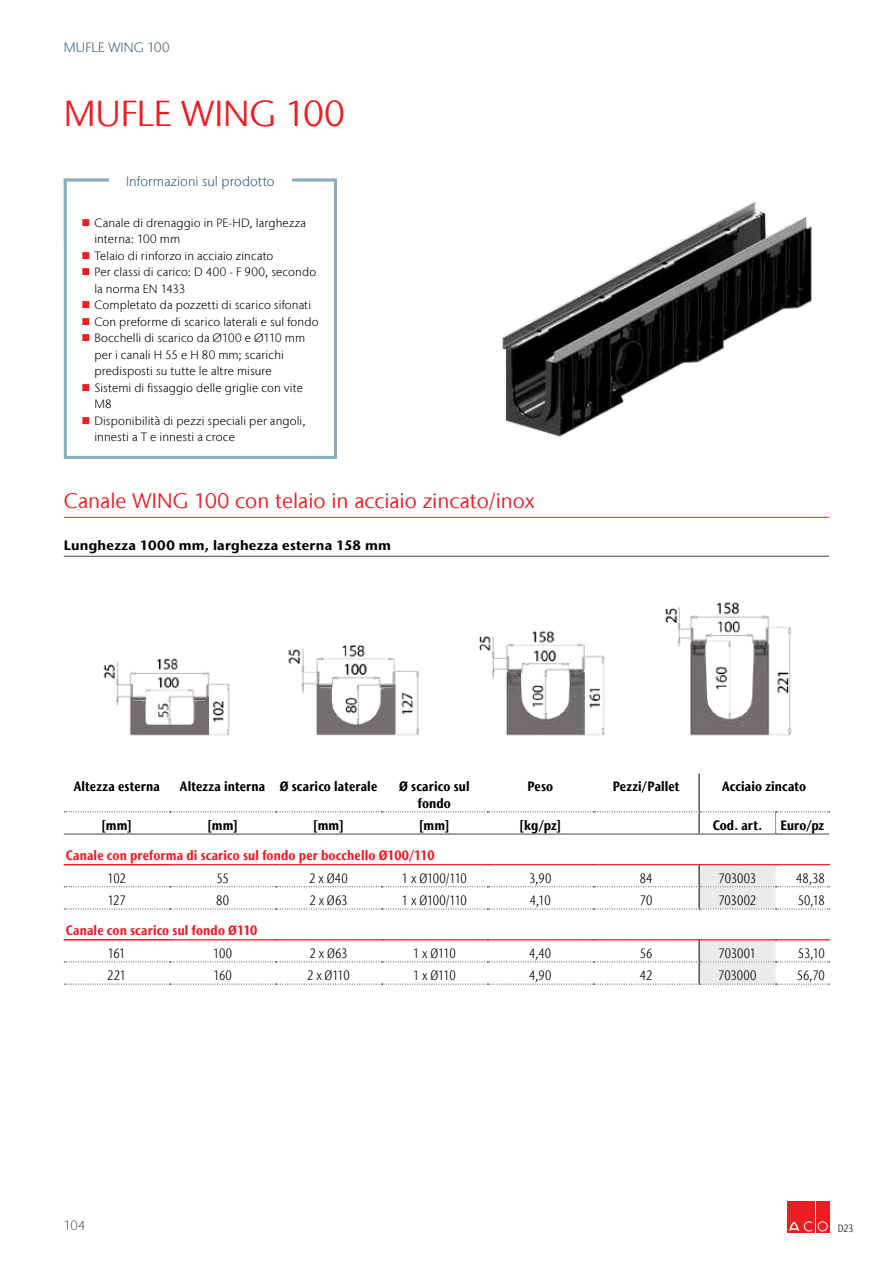
<style>
.page{position:relative;width:893px;height:1263px;background:#fff}
.page>*{position:absolute;margin:0;border:0;box-sizing:border-box;transform-origin:0 0}
.t1{font:36px "Stone Sans IIITC Com";color:#ed1d24}
.t2{font:21px "Stone Sans IIITC Com";color:#ed1d24}
.t3{font:300 condensed 13.5px "Stone Sans IIITC Com";letter-spacing:-.015em;color:#000}
.t4{font:700 condensed 13.5px/16.2px "Stone Sans IIITC Com";letter-spacing:.01em;color:#000;text-align:center}
.t5{font:700 condensed 13.5px "Stone Sans IIITC Com";letter-spacing:.01em;color:#ed1d24}
.t6{font:700 13.5px "Stone Sans IIITC Com";letter-spacing:.015em;color:#000}
.t7{font:300 13.5px "Stone Sans IIITC Com";letter-spacing:.005em;color:#345975}
.t8{font:300 13.5px "Stone Sans IIITC Com";color:#58595b}
.t9{font:300 12px/16.5px "Stone Sans IIITC Com";letter-spacing:.01em;color:#000}
.t10{font:300 condensed 10.5px "Stone Sans IIITC Com";color:#000}
</style>
<div class="page">
<div style="left:788px;top:1201px;width:13px;height:32px;background:#ed1d24"></div>
<div style="left:802px;top:1201px;width:13px;height:32px;background:#ed1d24"></div>
<svg style="left:789px;top:1221px;width:24px;height:11px"></svg>
<div style="left:816px;top:1201px;width:13px;height:32px;background:#ed1d24"></div>
<div style="left:817px;top:1221px;width:11px;height:11px;border:1px solid #ed1d24;border-radius:50%"></div>
<div style="left:819px;top:1223px;width:7px;height:7px;border:1px solid #ed1d24;border-radius:50%"></div>
<hr style="left:64px;top:517px;width:765px;height:1px;background:#ed1d24">
<hr style="left:64px;top:556px;width:765px;height:1px;background:#58595b">
<img style="left:103px;top:658px;width:127px;height:78px">
<img style="left:288px;top:644px;width:132px;height:92px">
<img style="left:479px;top:630px;width:126px;height:106px">
<img style="left:665px;top:602px;width:127px;height:134px">
<hr style="left:699px;top:773px;width:1px;height:38px;background:#000">
<svg style="left:64px;top:864px;width:766px;height:121px"></svg>
<svg style="left:64px;top:811px;width:766px;height:23px"></svg>
<hr style="left:64px;top:833px;width:106px;height:2px;background:#58595b">
<hr style="left:170px;top:833px;width:106px;height:2px;background:#58595b">
<hr style="left:276px;top:833px;width:105px;height:2px;background:#58595b">
<hr style="left:381px;top:833px;width:106px;height:2px;background:#58595b">
<hr style="left:487px;top:833px;width:106px;height:2px;background:#58595b">
<hr style="left:593px;top:833px;width:106px;height:2px;background:#58595b">
<hr style="left:699px;top:833px;width:77px;height:2px;background:#58595b">
<hr style="left:776px;top:833px;width:53px;height:2px;background:#58595b">
<hr style="left:64px;top:864px;width:765px;height:1px;background:#ed1d24">
<hr style="left:64px;top:939px;width:765px;height:1px;background:#ed1d24">
<img style="left:502px;top:201px;width:310px;height:236px">
<div style="left:64px;top:179px;width:273px;height:280px;border:3px solid #8aacbd"></div>
<div style="left:109px;top:172px;width:183px;height:22px;background:#fff"></div>
<p class="t7" style="left:64px;top:39px;width:107px">MUFLE WING 100</p>
<h1 class="t1" style="left:64px;top:91px;width:282px">MUFLE WING 100</h1>
<p class="t7" style="left:126px;top:173px;width:150px">Informazioni sul prodotto</p>
<p class="t9" style="left:94px;top:214px;width:226px">Canale di drenaggio in PE-HD, larghezza interna: 100 mm<br>Telaio di rinforzo in acciaio zincato<br>Per classi di carico: D 400 - F 900, secondo la norma EN 1433<br>Completato da pozzetti di scarico sifonati<br>Con preforme di scarico laterali e sul fondo<br>Bocchelli di scarico da Ø100 e Ø110 mm per i canali H 55 e H 80 mm; scarichi predisposti su tutte le altre misure<br>Sistemi di fissaggio delle griglie con vite<br>M8<br>Disponibilità di pezzi speciali per angoli, innesti a T e innesti a croce</p>
<h2 class="t2" style="left:64px;top:488px;width:472px">Canale WING 100 con telaio in acciaio zincato/inox</h2>
<p class="t6" style="left:64px;top:537px;width:329px">Lunghezza 1000 mm, larghezza esterna 158 mm</p>
<p class="t4" style="left:74px;top:778px;width:87px">Altezza esterna</p>
<p class="t4" style="left:180px;top:778px;width:199px">Altezza interna Ø scarico laterale</p>
<p class="t4" style="left:399px;top:778px;width:72px">Ø scarico sul fondo</p>
<p class="t4" style="left:527px;top:778px;width:27px">Peso</p>
<p class="t4" style="left:613px;top:778px;width:68px">Pezzi/Pallet</p>
<p class="t4" style="left:722px;top:778px;width:86px">Acciaio zincato</p>
<p class="t4" style="left:101px;top:817px;width:33px">[mm]</p>
<p class="t4" style="left:207px;top:817px;width:33px">[mm]</p>
<p class="t4" style="left:313px;top:817px;width:33px">[mm]</p>
<p class="t4" style="left:419px;top:817px;width:33px">[mm]</p>
<p class="t4" style="left:519px;top:817px;width:44px">[kg/pz]</p>
<p class="t4" style="left:713px;top:817px;width:51px">Cod. art.</p>
<p class="t4" style="left:780px;top:817px;width:45px">Euro/pz</p>
<p class="t5" style="left:66px;top:847px;width:370px">Canale con preforma di scarico sul fondo per bocchello Ø100/110</p>
<p class="t3" style="left:108px;top:870px;width:20px">102</p>
<p class="t3" style="left:216px;top:870px;width:14px">55</p>
<p class="t3" style="left:309px;top:870px;width:40px">2 x Ø40</p>
<p class="t3" style="left:402px;top:870px;width:67px">1 x Ø100/110</p>
<p class="t3" style="left:529px;top:870px;width:24px">3,90</p>
<p class="t3" style="left:640px;top:870px;width:14px">84</p>
<p class="t3" style="left:718px;top:870px;width:39px">703003</p>
<p class="t3" style="left:796px;top:870px;width:30px">48,38</p>
<p class="t3" style="left:108px;top:892px;width:20px">127</p>
<p class="t3" style="left:216px;top:892px;width:14px">80</p>
<p class="t3" style="left:309px;top:892px;width:39px">2 x Ø63</p>
<p class="t3" style="left:402px;top:892px;width:67px">1 x Ø100/110</p>
<p class="t3" style="left:530px;top:892px;width:22px">4,10</p>
<p class="t3" style="left:640px;top:892px;width:14px">70</p>
<p class="t3" style="left:718px;top:892px;width:39px">703002</p>
<p class="t3" style="left:798px;top:892px;width:29px">50,18</p>
<p class="t5" style="left:66px;top:922px;width:193px">Canale con scarico sul fondo Ø110</p>
<p class="t3" style="left:108px;top:945px;width:19px">161</p>
<p class="t3" style="left:213px;top:945px;width:20px">100</p>
<p class="t3" style="left:309px;top:945px;width:39px">2 x Ø63</p>
<p class="t3" style="left:413px;top:945px;width:44px">1 x Ø110</p>
<p class="t3" style="left:529px;top:945px;width:23px">4,40</p>
<p class="t3" style="left:640px;top:945px;width:14px">56</p>
<p class="t3" style="left:718px;top:945px;width:39px">703001</p>
<p class="t3" style="left:798px;top:945px;width:28px">53,10</p>
<p class="t3" style="left:107px;top:967px;width:20px">221</p>
<p class="t3" style="left:213px;top:967px;width:20px">160</p>
<p class="t3" style="left:307px;top:967px;width:44px">2 x Ø110</p>
<p class="t3" style="left:413px;top:967px;width:44px">1 x Ø110</p>
<p class="t3" style="left:529px;top:967px;width:24px">4,90</p>
<p class="t3" style="left:640px;top:967px;width:14px">42</p>
<p class="t3" style="left:718px;top:967px;width:40px">703000</p>
<p class="t3" style="left:797px;top:967px;width:30px">56,70</p>
<p class="t8" style="left:64px;top:1217px;width:23px">104</p>
<p class="t10" style="left:838px;top:1221px;width:17px">D23</p>
</div>
